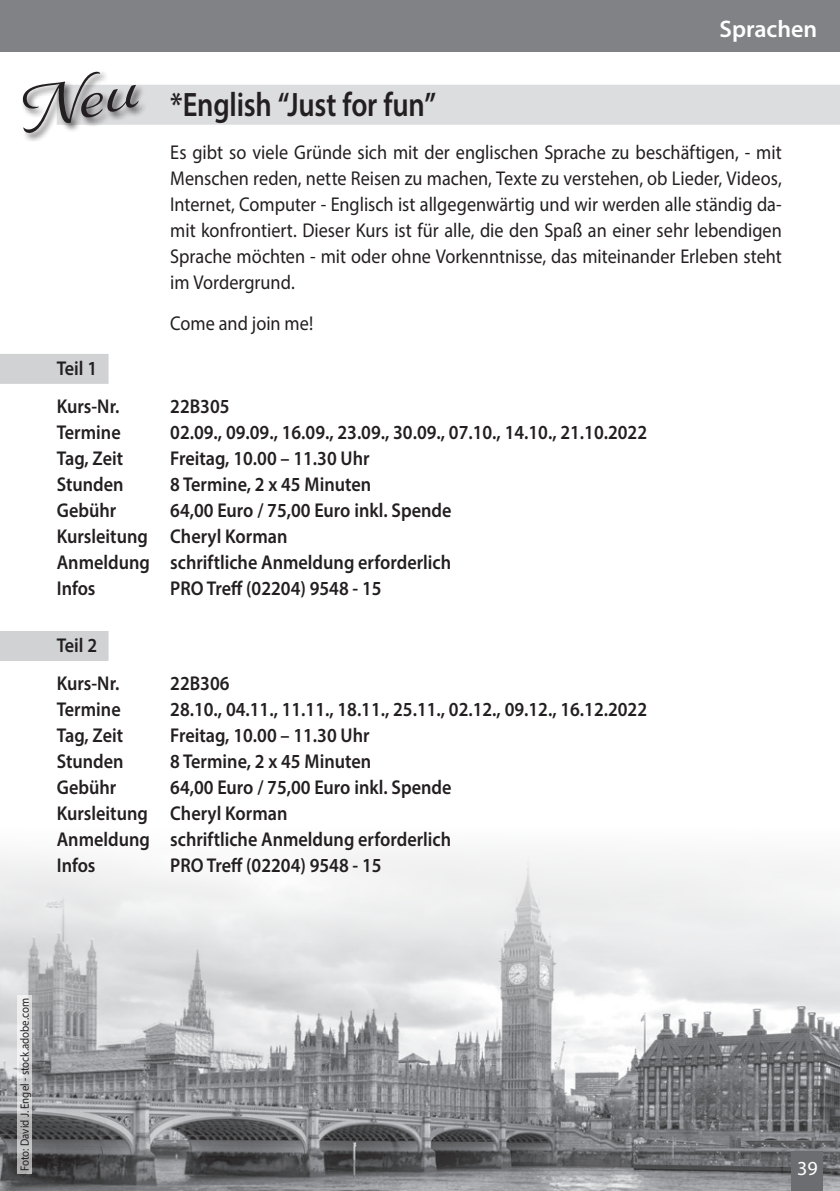
<style>
.page{position:relative;width:840px;height:1191px;background:#fff}
.page>*{position:absolute;margin:0;border:0;box-sizing:border-box;transform-origin:0 0}
.t1{font:600 34px "Myriad Pro";letter-spacing:-.005em;color:#231f20;scale:.84 1}
.t2{font:600 24px "Myriad Pro";color:#fff}
.t3{font:600 20px/26px "Myriad Pro";color:#231f20;scale:.91 1}
.t4{font:20px/26px "Myriad Pro";color:#231f20;text-align:justify;scale:.91 1}
.t5{font:20px "Myriad Pro";color:#fff}
.t6{font:12px "Myriad Pro";color:#231f20;scale:.91 1}
</style>
<div class="page">
<div style="left:0;top:0;width:839px;height:51px;background:#808285"></div>
<img style="left:0;top:853px;width:839px;height:338px">
<svg style="left:17px;top:995px;width:15px;height:179px"></svg>
<div style="left:57px;top:85px;width:782px;height:40px;background:#dcdddf"></div>
<div style="left:0;top:354px;width:108px;height:30px;background:#d1d2d4"></div>
<div style="left:0;top:631px;width:108px;height:30px;background:#d1d2d4"></div>
<div style="left:791px;top:1151px;width:31px;height:40px;background:#6c6d70"></div>
<div style="left:21px;top:69px;width:127px;height:73px;background:#231f20;opacity:.75"></div>
<svg style="left:21px;top:71px;width:119px;height:63px"></svg>
<p class="t2" style="left:719px;top:14px;width:99px">Sprachen</p>
<p class="t3" style="left:57px;top:349px;width:70px;line-height:37.4px">Teil 1<br>Kurs-Nr.</p>
<h1 class="t1" style="left:170px;top:83px;width:318px">*English “Just for fun”</h1>
<p class="t4" style="left:170px;top:139px;width:673px">Es gibt so viele Gründe sich mit der englischen Sprache zu beschäftigen, - mit Menschen reden, nette Reisen zu machen, Texte zu verstehen, ob Lieder, Videos, Internet, Computer - Englisch ist allgegenwärtig und wir werden alle ständig da&shy;mit konfrontiert. Dieser Kurs ist für alle, die den Spaß an einer sehr lebendigen Sprache möchten - mit oder ohne Vorkenntnisse, das miteinander Erleben steht im Vordergrund.</p>
<p class="t4" style="left:170px;top:309px;width:158px">Come and join me!</p>
<p class="t3" style="left:170px;top:392px;width:67px">22B305</p>
<p class="t3" style="left:57px;top:418px;width:72px">Termine</p>
<p class="t3" style="left:170px;top:418px;width:525px">02.09., 09.09., 16.09., 23.09., 30.09., 07.10., 14.10., 21.10.2022</p>
<p class="t3" style="left:57px;top:444px;width:74px">Tag, Zeit</p>
<p class="t3" style="left:170px;top:444px;width:220px">Freitag, 10.00 – 11.30 Uhr</p>
<p class="t3" style="left:57px;top:470px;width:75px">Stunden</p>
<p class="t3" style="left:170px;top:470px;width:222px">8 Termine, 2 x 45 Minuten</p>
<p class="t3" style="left:57px;top:496px;width:67px">Gebühr</p>
<p class="t3" style="left:57px;top:496px;width:435px;text-indent:113px">64,00 Euro / 75,00 Euro inkl. Spende<br>Kursleitung Cheryl Korman<br>Anmeldung schriftliche Anmeldung erforderlich<br>Infos</p>
<p class="t3" style="left:170px;top:574px;width:233px">PRO Treff (02204) 9548 - 15</p>
<p class="t3" style="left:57px;top:626px;width:70px;line-height:37.4px">Teil 2<br>Kurs-Nr.</p>
<p class="t3" style="left:170px;top:669px;width:67px">22B306</p>
<p class="t3" style="left:57px;top:695px;width:72px">Termine</p>
<p class="t3" style="left:170px;top:695px;width:525px">28.10., 04.11., 11.11., 18.11., 25.11., 02.12., 09.12., 16.12.2022</p>
<p class="t3" style="left:57px;top:721px;width:74px">Tag, Zeit</p>
<p class="t3" style="left:170px;top:721px;width:220px">Freitag, 10.00 – 11.30 Uhr</p>
<p class="t3" style="left:57px;top:747px;width:75px">Stunden</p>
<p class="t3" style="left:170px;top:747px;width:222px">8 Termine, 2 x 45 Minuten</p>
<p class="t3" style="left:57px;top:773px;width:67px">Gebühr</p>
<p class="t3" style="left:57px;top:773px;width:435px;text-indent:113px">64,00 Euro / 75,00 Euro inkl. Spende<br>Kursleitung Cheryl Korman<br>Anmeldung schriftliche Anmeldung erforderlich<br>Infos</p>
<p class="t3" style="left:170px;top:851px;width:233px">PRO Treff (02204) 9548 - 15</p>
<p class="t6" style="left:17px;top:1171px;width:192px;rotate:-90deg">Foto: David J. Engel - stock.adobe.com</p>
<p class="t5" style="left:796px;top:1155px;width:22px">39</p>
</div>
